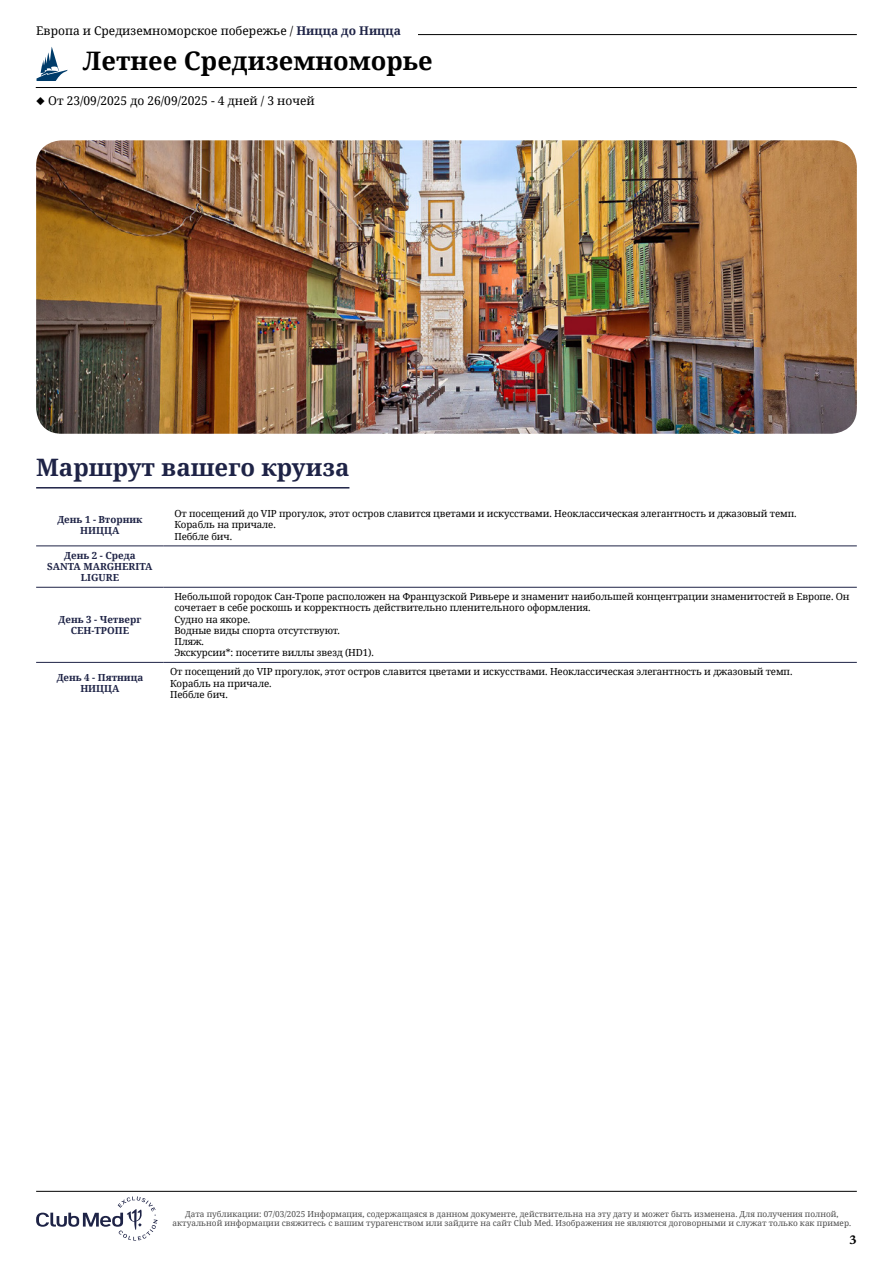
<style>
.page{position:relative;width:893px;height:1263px;background:#fff}
.page>*{position:absolute;margin:0;border:0;box-sizing:border-box;transform-origin:0 0}
.t1{font:700 25.5px "Noto Serif";color:#000}
.t2{font:700 24px "Noto Serif";color:#1e2346}
.t3{font:700 12.6px "Newsreader 24 pt";color:#000}
.t4{font:12px "Noto Serif";color:#000}
.t5{font:9.75px/11.2px "Noto Serif";letter-spacing:-.01em;color:#000}
.t6{font:700 9.75px/11.2px "Noto Serif";color:#1e2346;text-align:center}
.t7{font:8.25px/9px "Noto Serif";color:#4d4d4d;text-align:center}
.s1{font-weight:700;color:#1e2346}
</style>
<div class="page">
<hr style="left:107px;top:34px;width:750px;height:1px;background:#000">
<hr style="left:36px;top:87px;width:821px;height:1px;background:#000">
<svg style="left:36px;top:47px;width:32px;height:34px"></svg>
<div style="left:36px;top:26px;width:382px;height:17px;background:#fff"></div>
<img style="left:36px;top:140px;width:821px;height:294px">
<hr style="left:36px;top:487px;width:313px;height:1px;background:#1e2346">
<hr style="left:36px;top:546px;width:128px;height:1px;background:#1e2346">
<hr style="left:164px;top:546px;width:693px;height:1px;background:#1e2346">
<hr style="left:36px;top:587px;width:128px;height:1px;background:#1e2346">
<hr style="left:36px;top:662px;width:128px;height:1px;background:#1e2346">
<hr style="left:164px;top:587px;width:693px;height:1px;background:#1e2346">
<hr style="left:164px;top:662px;width:693px;height:1px;background:#1e2346">
<svg style="left:36px;top:1196px;width:122px;height:44px"></svg>
<hr style="left:36px;top:1191px;width:821px;height:1px;background:#000">
<p class="t4" style="left:36px;top:22px;width:366px">Европа и Средиземноморское побережье / <span class="s1">Ницца до Ницца</span></p>
<h1 class="t1" style="left:83px;top:43px;width:351px">Летнее Средиземноморье</h1>
<p class="t4" style="left:36px;top:93px;width:280px">◆ От 23/09/2025 до 26/09/2025 - 4 дней / 3 ночей</p>
<h2 class="t2" style="left:36px;top:451px;width:315px">Маршрут вашего круиза</h2>
<p class="t6" style="left:57px;top:513px;width:87px">День 1 - Вторник<br>НИЦЦА</p>
<p class="t5" style="left:174px;top:507px;width:624px">От посещений до VIP прогулок, этот остров славится цветами и искусствами. Неоклассическая элегантность и джазовый темп.<br>Корабль на причале.<br>Пеббле бич.</p>
<p class="t6" style="left:47px;top:549px;width:107px">День 2 - Среда<br>SANTA MARGHERITA<br>LIGURE</p>
<p class="t6" style="left:59px;top:613px;width:84px">День 3 - Четверг<br>СЕН-ТРОПЕ</p>
<p class="t5" style="left:174px;top:591px;width:677px">Небольшой городок Сан-Тропе расположен на Французской Ривьере и знаменит наибольшей концентрации знаменитостей в Европе. Он сочетает в себе роскошь и корректность действительно пленительного оформления.<br>Судно на якоре.<br>Водные виды спорта отсутствуют.<br>Пляж.<br>Экскурсии*: посетите виллы звезд (HD1).</p>
<p class="t6" style="left:57px;top:671px;width:88px">День 4 - Пятница<br>НИЦЦА</p>
<p class="t5" style="left:170px;top:666px;width:624px">От посещений до VIP прогулок, этот остров славится цветами и искусствами. Неоклассическая элегантность и джазовый темп.<br>Корабль на причале.<br>Пеббле бич.</p>
<p class="t7" style="left:173px;top:1209px;width:680px">Дата публикации: 07/03/2025 Информация, содержащаяся в данном документе, действительна на эту дату и может быть изменена. Для получения полной, актуальной информации свяжитесь с вашим турагенством или зайдите на сайт Club Med. Изображения не являются договорными и служат только как пример.</p>
<p class="t3" style="left:849px;top:1230px;width:9px">3</p>
</div>
